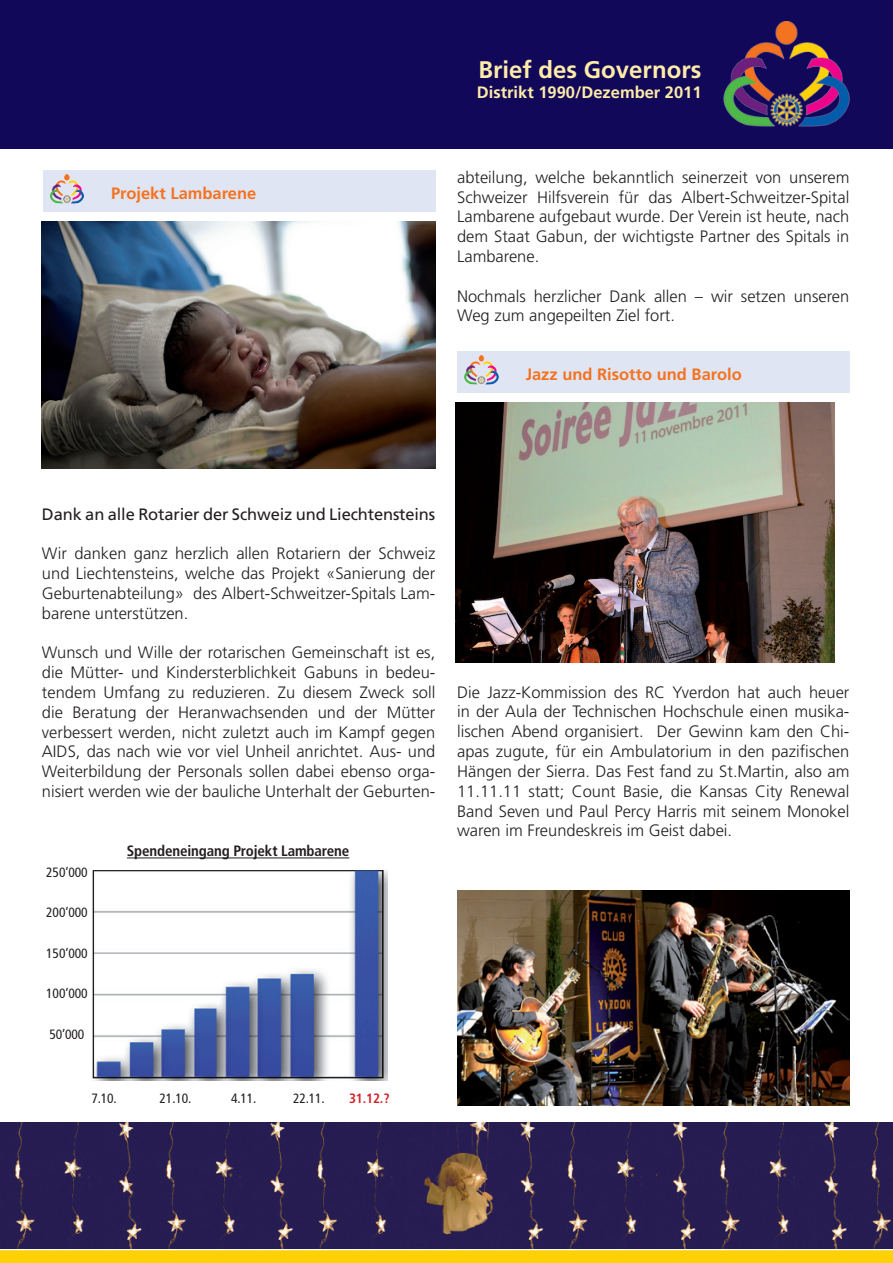
<style>
.page{position:relative;width:893px;height:1263px;background:#fff}
.page>*{position:absolute;margin:0;border:0;box-sizing:border-box;transform-origin:0 0}
.t1{font:700 24px "Frutiger";color:#ffeca9}
.t2{font:300 16.5px/19.8px "Frutiger";color:#231f20;text-align:justify}
.t3{font:16.5px "Frutiger";letter-spacing:-.01em;color:#231f20}
.t4{font:700 16.5px "Frutiger";color:#f47321}
.t5{font:700 16.5px "Frutiger";color:#ffeca9}
.t6{font:700 condensed 15px "Frutiger";letter-spacing:-.01em;color:#231f20}
.t7{font:condensed 13.5px "Frutiger";letter-spacing:-.01em;color:#231f20}
.t8{font:700 condensed 13.5px "Frutiger";color:#d1232a}
</style>
<div class="page">
<div style="left:0;top:0;width:893px;height:149px;background:#120859"></div>
<img style="left:723px;top:21px;width:127px;height:106px">
<img style="left:0;top:1123px;width:893px;height:125px">
<div style="left:0;top:1250px;width:893px;height:13px;background:#fed006"></div>
<img style="left:458px;top:891px;width:392px;height:215px">
<div style="left:43px;top:170px;width:392px;height:41px;background:#e0e5f3"></div>
<img style="left:50px;top:175px;width:34px;height:29px">
<img style="left:456px;top:403px;width:379px;height:259px">
<img style="left:42px;top:222px;width:393px;height:247px">
<div style="left:458px;top:351px;width:392px;height:41px;background:#e0e5f3"></div>
<img style="left:464px;top:356px;width:35px;height:29px">
<img style="left:92px;top:870px;width:296px;height:211px">
<hr style="left:127px;top:857px;width:222px;height:1px;background:#231f20">
<p class="t4" style="left:111px;top:184px;width:147px">Projekt Lambarene</p>
<h1 class="t1" style="left:478px;top:56px;width:225px">Brief des Governors</h1>
<p class="t5" style="left:477px;top:83px;width:226px">Distrikt 1990/Dezember 2011</p>
<p class="t2" style="left:457px;top:167px;width:394px">abteilung, welche bekanntlich seinerzeit von unserem Schweizer Hilfsverein für das Albert-Schweitzer-Spital Lambarene aufgebaut wurde. Der Verein ist heute, nach dem Staat Gabun, der wichtigste Partner des Spitals in Lambarene.</p>
<p class="t2" style="left:457px;top:286px;width:394px">Nochmals herzlicher Dank allen – wir setzen unseren<br>Weg zum angepeilten Ziel fort.</p>
<p class="t4" style="left:526px;top:365px;width:218px">Jazz und Risotto und Barolo</p>
<p class="t3" style="left:42px;top:504px;width:395px">Dank an alle Rotarier der Schweiz und Liechtensteins</p>
<p class="t2" style="left:42px;top:544px;width:395px">Wir danken ganz herzlich allen Rotariern der Schweiz und Liechtensteins, welche das Projekt «Sanierung der Geburtenabteilung» des Albert-Schweitzer-Spitals Lam&shy;barene unterstützen.</p>
<p class="t2" style="left:42px;top:643px;width:395px">Wunsch und Wille der rotarischen Gemeinschaft ist es, die Mütter- und Kindersterblichkeit Gabuns in bedeu&shy;tendem Umfang zu reduzieren. Zu diesem Zweck soll die Beratung der Heranwachsenden und der Mütter verbessert werden, nicht zuletzt auch im Kampf gegen AIDS, das nach wie vor viel Unheil anrichtet. Aus- und Weiterbildung der Personals sollen dabei ebenso orga&shy;nisiert werden wie der bauliche Unterhalt der Geburten-</p>
<p class="t7" style="left:46px;top:864px;width:43px">250’000</p>
<p class="t7" style="left:46px;top:904px;width:43px">200’000</p>
<p class="t7" style="left:46px;top:945px;width:43px">150’000</p>
<p class="t7" style="left:46px;top:985px;width:43px">100’000</p>
<p class="t7" style="left:49px;top:1026px;width:36px">50’000</p>
<p class="t6" style="left:127px;top:842px;width:224px">Spendeneingang Projekt Lambarene</p>
<p class="t7" style="left:91px;top:1091px;width:27px">7.10.</p>
<p class="t7" style="left:160px;top:1091px;width:33px">21.10.</p>
<p class="t7" style="left:231px;top:1091px;width:27px">4.11.</p>
<p class="t7" style="left:293px;top:1091px;width:33px">22.11.</p>
<p class="t8" style="left:349px;top:1090px;width:42px">31.12.?</p>
<p class="t2" style="left:457px;top:682px;width:394px">Die Jazz-Kommission des RC Yverdon hat auch heuer in der Aula der Technischen Hochschule einen musika&shy;lischen Abend organisiert. Der Gewinn kam den Chi&shy;apas zugute, für ein Ambulatorium in den pazifischen Hängen der Sierra. Das Fest fand zu St.Martin, also am 11.11.11 statt; Count Basie, die Kansas City Renewal Band Seven und Paul Percy Harris mit seinem Monokel waren im Freundeskreis im Geist dabei.</p>
</div>
